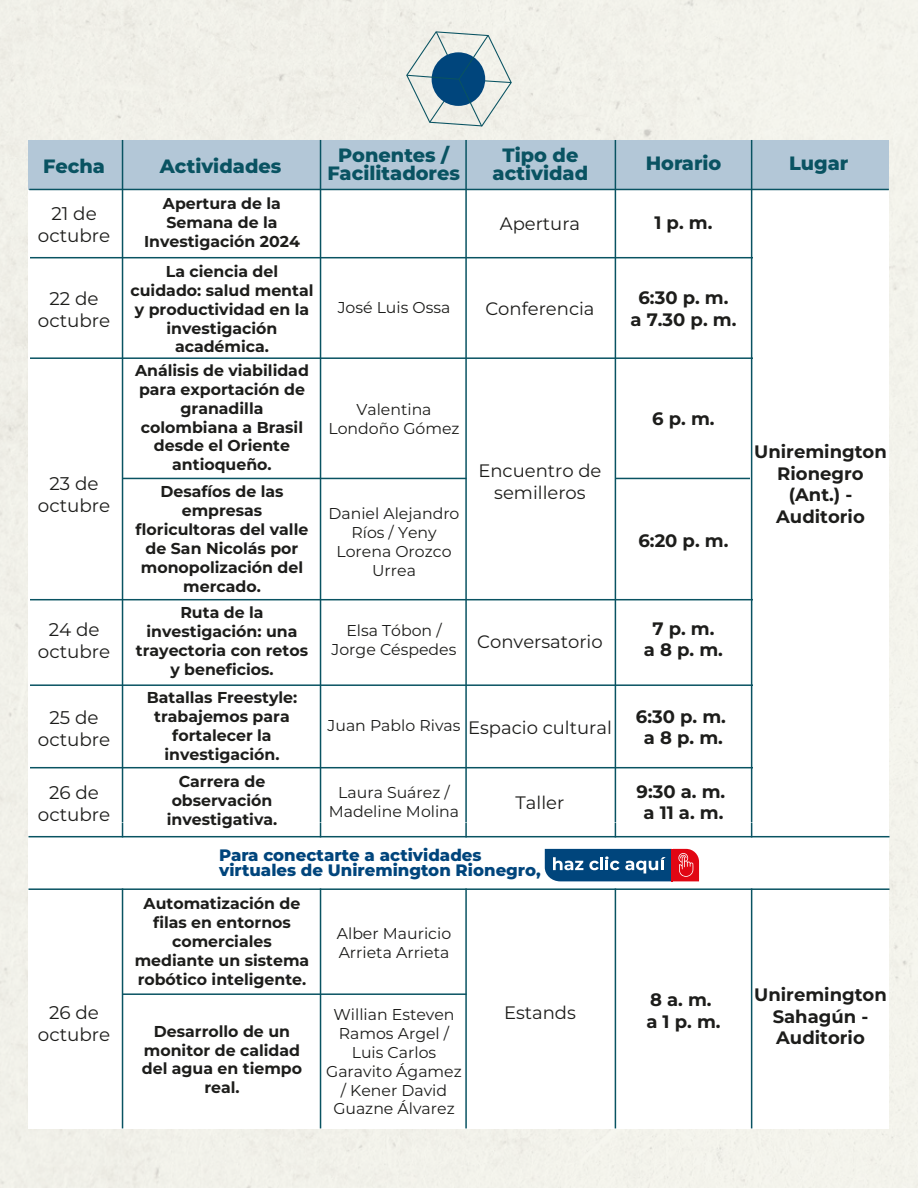
<style>
.page{position:relative;width:918px;height:1188px;background:#fff}
.page>*{position:absolute;margin:0;border:0;box-sizing:border-box;transform-origin:0 0}
.t1{font:800 19.2px/18.3px "Montserrat";color:#095362;text-align:center}
.t2{font:18.3px/22px "Montserrat";color:#1d1d1b;text-align:center}
.t3{font:700 18px/21.6px "Montserrat";color:#1d1d1b;text-align:center}
.t4{font:18px/21.6px "Montserrat";color:#1d1d1b;text-align:center}
.t5{font:800 16.5px/15.1px "Montserrat";color:#00457c}
.t6{font:700 15.75px/18.9px "Montserrat";color:#1d1d1b;text-align:center}
.t7{font:15.75px/18.9px "Montserrat";color:#1d1d1b;text-align:center}
</style>
<div class="page">
<div style="left:28px;top:140px;width:862px;height:50px;background:#b3c7d7"></div>
<hr style="left:29px;top:189px;width:860px;height:1px;background:#095362">
<hr style="left:320px;top:140px;width:1px;height:682px;background:#095362">
<hr style="left:122px;top:140px;width:1px;height:682px;background:#095362">
<hr style="left:465px;top:140px;width:2px;height:682px;background:#095362">
<hr style="left:615px;top:140px;width:1px;height:682px;background:#095362">
<hr style="left:751px;top:140px;width:1px;height:682px;background:#095362">
<hr style="left:320px;top:888px;width:1px;height:240px;background:#095362">
<hr style="left:122px;top:888px;width:1px;height:240px;background:#095362">
<hr style="left:465px;top:888px;width:2px;height:240px;background:#095362">
<hr style="left:615px;top:888px;width:1px;height:240px;background:#095362">
<hr style="left:751px;top:888px;width:1px;height:240px;background:#095362">
<svg style="left:320px;top:823px;width:1px;height:13px"></svg>
<svg style="left:122px;top:823px;width:1px;height:13px"></svg>
<svg style="left:465px;top:823px;width:2px;height:13px"></svg>
<svg style="left:615px;top:823px;width:1px;height:13px"></svg>
<svg style="left:751px;top:823px;width:1px;height:13px"></svg>
<hr style="left:122px;top:478px;width:344px;height:1px;background:#095362">
<hr style="left:616px;top:478px;width:134px;height:1px;background:#095362">
<svg style="left:406px;top:31px;width:106px;height:95px;background:#afc1c9"></svg>
<hr style="left:28px;top:836px;width:862px;height:1px;background:#095362">
<hr style="left:28px;top:888px;width:862px;height:2px;background:#095362">
<hr style="left:30px;top:257px;width:723px;height:1px;background:#095362">
<hr style="left:30px;top:357px;width:723px;height:2px;background:#095362">
<hr style="left:30px;top:599px;width:723px;height:1px;background:#095362">
<hr style="left:30px;top:684px;width:723px;height:2px;background:#095362">
<hr style="left:30px;top:767px;width:723px;height:1px;background:#095362">
<hr style="left:123px;top:993px;width:343px;height:2px;background:#095362">
<svg style="left:545px;top:849px;width:154px;height:32px;background:#49567e"></svg>
<p class="t1" style="left:43px;top:156px;width:63px">Fecha</p>
<p class="t1" style="left:160px;top:156px;width:123px">Actividades</p>
<p class="t1" style="left:327px;top:145px;width:134px">Ponentes /<br>Facilitadores</p>
<p class="t1" style="left:493px;top:145px;width:97px">Tipo de actividad</p>
<p class="t1" style="left:646px;top:153px;width:77px">Horario</p>
<p class="t3" style="left:655px;top:211px;width:59px">1 p. m.</p>
<p class="t2" style="left:38px;top:201px;width:74px">21 de octubre</p>
<p class="t6" style="left:144px;top:194px;width:157px">Apertura de la<br>Semana de la<br>Investigación 2024</p>
<p class="t4" style="left:500px;top:212px;width:82px">Apertura</p>
<p class="t2" style="left:38px;top:287px;width:74px">22 de octubre</p>
<p class="t2" style="left:38px;top:471px;width:74px">23 de octubre</p>
<p class="t6" style="left:131px;top:261px;width:184px">La ciencia del cuidado: salud mental y productividad en la investigación académica.</p>
<p class="t6" style="left:135px;top:360px;width:175px">Análisis de viabilidad para exportación de granadilla colombiana a Brasil desde el Oriente antioqueño.</p>
<p class="t6" style="left:136px;top:482px;width:174px">Desafíos de las empresas floricultoras del valle de San Nicolás por monopolización del mercado.</p>
<p class="t7" style="left:338px;top:297px;width:114px">José Luis Ossa</p>
<p class="t4" style="left:485px;top:297px;width:111px">Conferencia</p>
<p class="t3" style="left:631px;top:286px;width:107px">6:30 p. m.<br>a 7.30 p. m.</p>
<p class="t7" style="left:328px;top:399px;width:133px">Valentina<br>Londoño Gómez</p>
<p class="t3" style="left:652px;top:407px;width:64px">6 p. m.</p>
<p class="t7" style="left:329px;top:504px;width:132px">Daniel Alejandro<br>Ríos / Yeny<br>Lorena Orozco<br>Urrea</p>
<p class="t4" style="left:478px;top:459px;width:125px">Encuentro de semilleros</p>
<p class="t3" style="left:639px;top:529px;width:91px">6:20 p. m.</p>
<p class="t6" style="left:136px;top:603px;width:174px">Ruta de la investigación: una trayectoria con retos y beneficios.</p>
<p class="t2" style="left:38px;top:617px;width:74px">24 de octubre</p>
<p class="t3" style="left:644px;top:617px;width:81px">7 p. m.<br>a 8 p. m.</p>
<p class="t7" style="left:332px;top:621px;width:126px">Elsa Tóbon /<br>Jorge Céspedes</p>
<p class="t4" style="left:477px;top:630px;width:127px">Conversatorio</p>
<p class="t6" style="left:147px;top:687px;width:152px">Batallas Freestyle: trabajemos para fortalecer la investigación.</p>
<p class="t2" style="left:38px;top:705px;width:74px">25 de octubre</p>
<p class="t3" style="left:636px;top:705px;width:91px">6:30 p. m. a 8 p. m.</p>
<p class="t7" style="left:328px;top:716px;width:134px">Juan Pablo Rivas</p>
<p class="t4" style="left:468px;top:716px;width:145px">Espacio cultural</p>
<p class="t2" style="left:38px;top:780px;width:74px">26 de octubre</p>
<p class="t2" style="left:38px;top:1001px;width:74px">26 de octubre</p>
<p class="t6" style="left:167px;top:771px;width:112px">Carrera de observación investigativa.</p>
<p class="t7" style="left:329px;top:782px;width:132px">Laura Suárez /<br>Madeline Molina</p>
<p class="t4" style="left:516px;top:791px;width:50px">Taller</p>
<p class="t5" style="left:219px;top:847px;width:323px">Para conectarte a actividades virtuales de Uniremington Rionegro,</p>
<p class="t6" style="left:135px;top:893px;width:176px">Automatización de filas en entornos comerciales mediante un sistema robótico inteligente.</p>
<p class="t6" style="left:142px;top:1021px;width:162px">Desarrollo de un monitor de calidad del agua en tiempo real.</p>
<p class="t7" style="left:337px;top:924px;width:116px;text-align:left">Alber Mauricio<br>Arrieta Arrieta</p>
<p class="t7" style="left:326px;top:1005px;width:137px">Willian Esteven<br>Ramos Argel /<br>Luis Carlos<br>Garavito Ágamez / Kener David<br>Guazne Álvarez</p>
<p class="t4" style="left:504px;top:1001px;width:73px">Estands</p>
<p class="t3" style="left:637px;top:780px;width:90px">9:30 a. m. a 11 a. m.</p>
<p class="t3" style="left:646px;top:988px;width:76px;text-align:left">8 a. m. a 1 p. m.</p>
<p class="t1" style="left:789px;top:153px;width:61px">Lugar</p>
<p class="t3" style="left:754px;top:440px;width:134px">Uniremington<br>Rionegro (Ant.) -<br>Auditorio</p>
<p class="t3" style="left:754px;top:983px;width:134px">Uniremington<br>Sahagún -<br>Auditorio</p>
</div>
